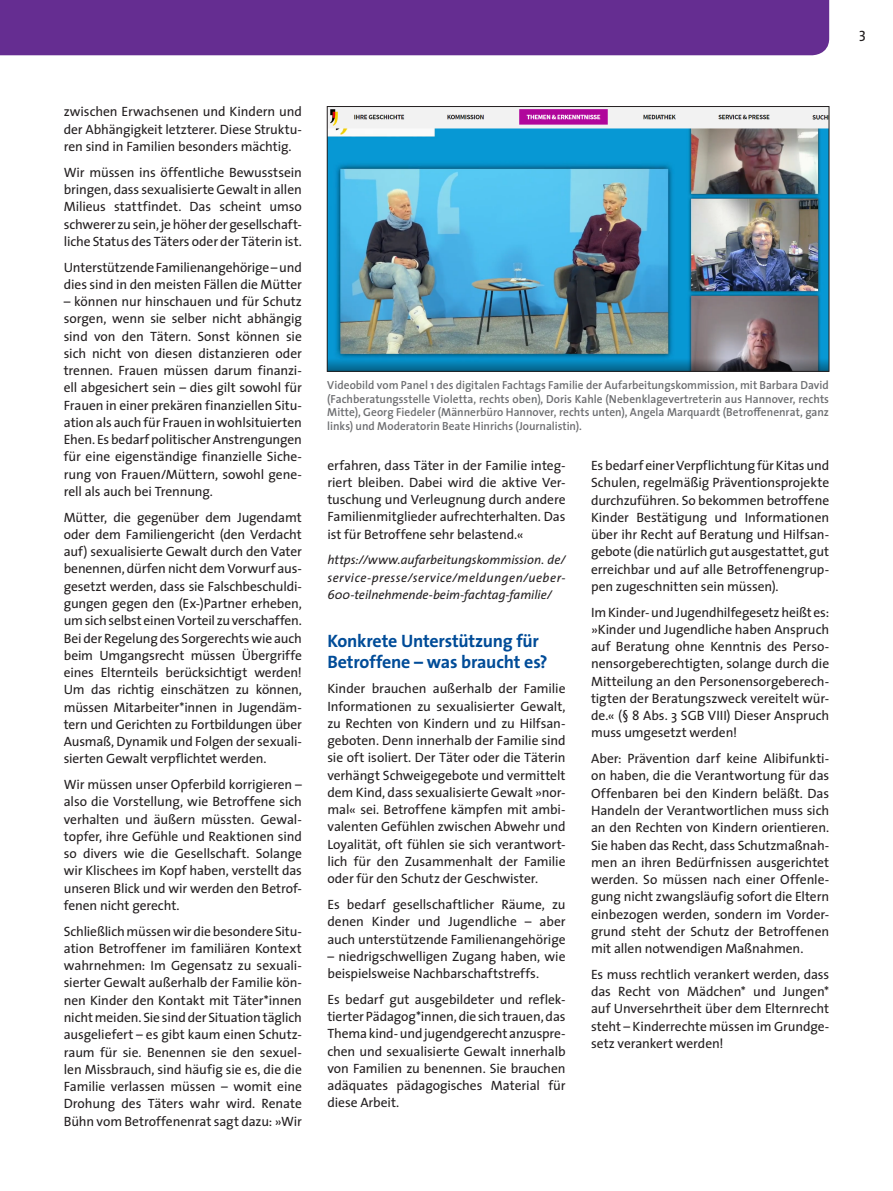
<style>
.page{position:relative;width:893px;height:1191px;background:#fff}
.page>*{position:absolute;margin:0;border:0;box-sizing:border-box;transform-origin:0 0}
.t1{font:700 18px/21px "The Sans";letter-spacing:-.015em;color:#014c98}
.t2{font:15px "The Sans Regular Caps";color:#231f20}
.t3{font:13.5px/17.2px "The Sans";letter-spacing:-.01em;color:#231f20;text-align:justify}
.t4{font:italic 12.75px/17.2px "The Sans";color:#231f20;text-align:justify}
.t5{font:600 11.7px/13.5px "The Sans";color:#6c6d70;text-align:justify}
</style>
<div class="page">
<div style="left:0;top:0;width:829px;height:55px;background:#652d91"></div>
<img style="left:329px;top:108px;width:498px;height:261px">
<div style="left:327px;top:106px;width:502px;height:265px;border:1px solid #231f20"></div>
<p class="t3" style="left:64px;top:103px;width:240px">zwischen Erwachsenen und Kindern und der Abhängigkeit letzterer. Diese Struktu&shy;ren sind in Familien besonders mächtig.</p>
<p class="t3" style="left:64px;top:163px;width:240px">Wir müssen ins öffentliche Bewusstsein bringen, dass sexualisierte Gewalt in allen Milieus stattfindet. Das scheint umso schwerer zu sein, je höher der gesellschaft&shy;liche Status des Täters oder der Täterin ist.</p>
<p class="t3" style="left:64px;top:258px;width:240px">Unterstützende Familienangehörige – und dies sind in den meisten Fällen die Mütter</p>
<p class="t3" style="left:64px;top:292px;width:240px">– können nur hinschauen und für Schutz sorgen, wenn sie selber nicht abhängig sind von den Tätern. Sonst können sie sich nicht von diesen distanzieren oder trennen. Frauen müssen darum finanzi&shy;ell abgesichert sein – dies gilt sowohl für Frauen in einer prekären finanziellen Situ&shy;ation als auch für Frauen in wohlsituierten Ehen. Es bedarf politischer Anstrengungen für eine eigenständige finanzielle Siche&shy;rung von Frauen/Müttern, sowohl gene&shy;rell als auch bei Trennung.</p>
<p class="t3" style="left:64px;top:508px;width:240px">Mütter, die gegenüber dem Jugendamt oder dem Familiengericht (den Verdacht auf) sexualisierte Gewalt durch den Vater benennen, dürfen nicht dem Vorwurf aus&shy;gesetzt werden, dass sie Falschbeschuldi&shy;gungen gegen den (Ex-)Partner erheben, um sich selbst einen Vorteil zu verschaffen.<br>Bei der Regelung des Sorgerechts wie auch beim Umgangsrecht müssen Übergriffe eines Elternteils berücksichtigt werden!<br>Um das richtig einschätzen zu können, müssen Mitarbeiter*innen in Jugendäm&shy;tern und Gerichten zu Fortbildungen über Ausmaß, Dynamik und Folgen der sexuali&shy;sierten Gewalt verpflichtet werden.</p>
<p class="t3" style="left:64px;top:775px;width:240px">Wir müssen unser Opferbild korrigieren – also die Vorstellung, wie Betroffene sich verhalten und äußern müssten. Gewal&shy;topfer, ihre Gefühle und Reaktionen sind so divers wie die Gesellschaft. Solange wir Klischees im Kopf haben, verstellt das unseren Blick und wir werden den Betrof&shy;fenen nicht gerecht.</p>
<p class="t3" style="left:64px;top:922px;width:240px">Schließlich müssen wir die besondere Situ&shy;ation Betroffener im familiären Kontext wahrnehmen: Im Gegensatz zu sexuali&shy;sierter Gewalt außerhalb der Familie kön&shy;nen Kinder den Kontakt mit Täter*innen nicht meiden. Sie sind der Situation täglich ausgeliefert – es gibt kaum einen Schutz&shy;raum für sie. Benennen sie den sexuel&shy;len Missbrauch, sind häufig sie es, die die Familie verlassen müssen – womit eine Drohung des Täters wahr wird. Renate Bühn vom Betroffenenrat sagt dazu: »Wir</p>
<p class="t5" style="left:327px;top:378px;width:503px">Videobild vom Panel 1 des digitalen Fachtags Familie der Aufarbeitungskommission, mit Barbara David (Fachberatungsstelle Violetta, rechts oben), Doris Kahle (Nebenklagevertreterin aus Hannover, rechts Mitte), Georg Fiedeler (Männerbüro Hannover, rechts unten), Angela Marquardt (Betroffenenrat, ganz links) und Moderatorin Beate Hinrichs (Journalistin).</p>
<p class="t3" style="left:327px;top:456px;width:240px">erfahren, dass Täter in der Familie integ&shy;riert bleiben. Dabei wird die aktive Ver&shy;tuschung und Verleugnung durch andere Familienmitglieder aufrechterhalten. Das ist für Betroffene sehr belastend.«</p>
<p class="t4" style="left:327px;top:551px;width:240px">https://www.aufarbeitungskommission. de/ service-presse/service/meldungen/ueber-600-teilnehmende-beim-fachtag-familie/</p>
<h1 class="t1" style="left:327px;top:629px;width:222px">Konkrete Unterstützung für<br>Betroffene – was braucht es?</h1>
<p class="t3" style="left:327px;top:680px;width:240px">Kinder brauchen außerhalb der Familie Informationen zu sexualisierter Gewalt, zu Rechten von Kindern und zu Hilfsan&shy;geboten. Denn innerhalb der Familie sind sie oft isoliert. Der Täter oder die Täterin verhängt Schweigegebote und vermittelt dem Kind, dass sexualisierte Gewalt »nor&shy;mal« sei. Betroffene kämpfen mit ambi&shy;valenten Gefühlen zwischen Abwehr und Loyalität, oft fühlen sie sich verantwort&shy;lich für den Zusammenhalt der Familie oder für den Schutz der Geschwister.</p>
<p class="t3" style="left:327px;top:895px;width:240px">Es bedarf gesellschaftlicher Räume, zu denen Kinder und Jugendliche – aber auch unterstützende Familienangehörige</p>
<p class="t3" style="left:327px;top:947px;width:240px">– niedrigschwelligen Zugang haben, wie beispielsweise Nachbarschaftstreffs.</p>
<p class="t3" style="left:327px;top:990px;width:240px">Es bedarf gut ausgebildeter und reflek&shy;tierter Pädagog*innen, die sich trauen, das Thema kind- und jugendgerecht anzuspre&shy;chen und sexualisierte Gewalt innerhalb von Familien zu benennen. Sie brauchen adäquates pädagogisches Material für diese Arbeit.</p>
<p class="t3" style="left:591px;top:456px;width:240px">Es bedarf einer Verpflichtung für Kitas und Schulen, regelmäßig Präventionsprojekte durchzuführen. So bekommen betroffene Kinder Bestätigung und Informationen über ihr Recht auf Beratung und Hilfsan&shy;gebote (die natürlich gut ausgestattet, gut erreichbar und auf alle Betroffenengrup&shy;pen zugeschnitten sein müssen).</p>
<p class="t3" style="left:591px;top:603px;width:240px">Im Kinder- und Jugendhilfegesetz heißt es: »Kinder und Jugendliche haben Anspruch auf Beratung ohne Kenntnis des Perso&shy;nensorgeberechtigten, solange durch die Mitteilung an den Personensorgeberech&shy;tigten der Beratungszweck vereitelt wür&shy;de.« (§ 8 Abs. 3 SGB VIII) Dieser Anspruch muss umgesetzt werden!</p>
<p class="t3" style="left:591px;top:749px;width:240px">Aber: Prävention darf keine Alibifunkti&shy;on haben, die die Verantwortung für das Offenbaren bei den Kindern beläßt. Das Handeln der Verantwortlichen muss sich an den Rechten von Kindern orientieren.<br>Sie haben das Recht, dass Schutzmaßnah&shy;men an ihren Bedürfnissen ausgerichtet werden. So müssen nach einer Offenle&shy;gung nicht zwangsläufig sofort die Eltern einbezogen werden, sondern im Vorder&shy;grund steht der Schutz der Betroffenen mit allen notwendigen Maßnahmen.</p>
<p class="t3" style="left:591px;top:965px;width:240px">Es muss rechtlich verankert werden, dass das Recht von Mädchen* und Jungen* auf Unversehrtheit über dem Elternrecht steht – Kinderrechte müssen im Grundge&shy;setz verankert werden!</p>
<p class="t2" style="left:859px;top:28px;width:9px">3</p>
</div>
